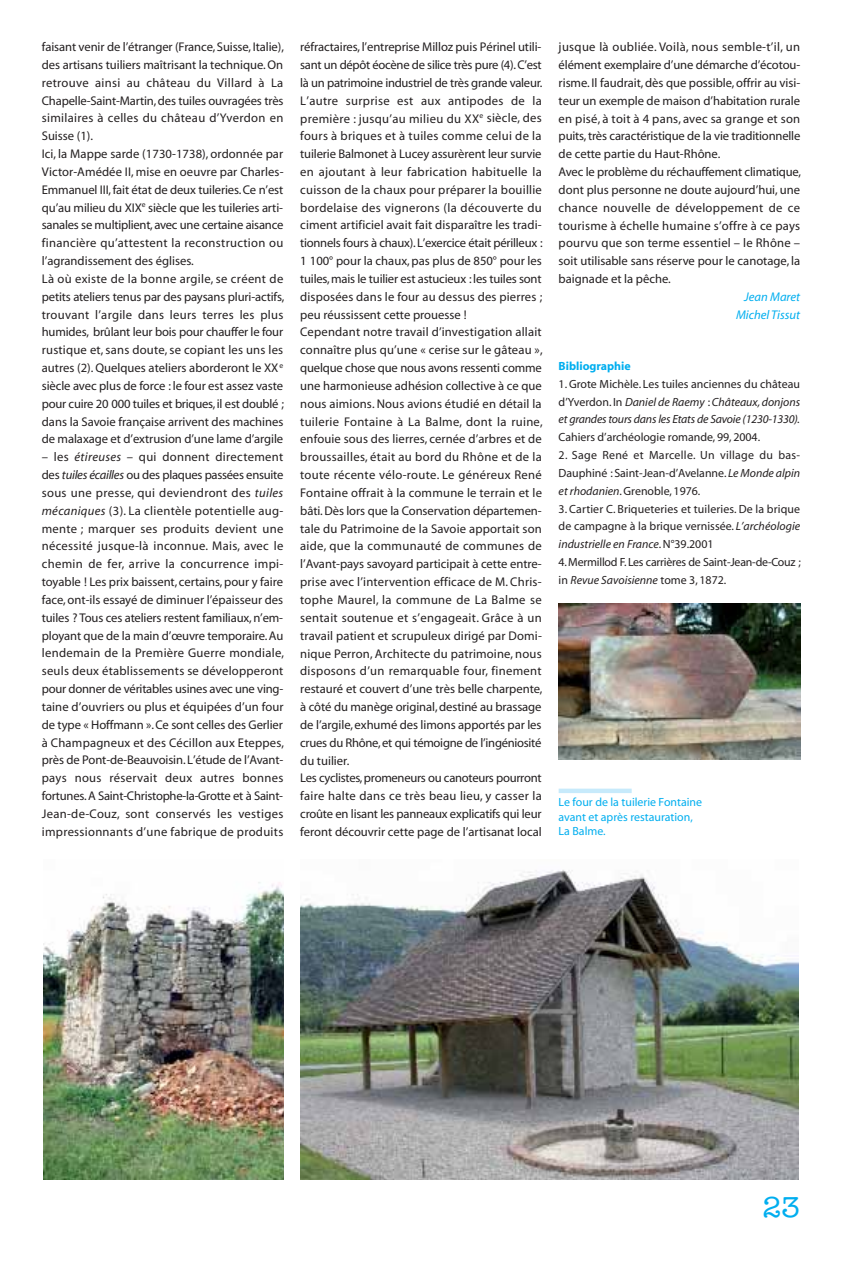
<style>
.page{position:relative;width:842px;height:1261px;background:#fff}
.page>*{position:absolute;margin:0;border:0;box-sizing:border-box;transform-origin:0 0}
.t1{font:29.7px "American Typewriter";color:#00aeef}
.t2{font:12.6px/17.9px "Myriad";color:#231f20}
.t3{font:italic 12.6px/17.9px "Myriad";color:#00aeef;text-align:right}
.t4{font:11.85px/17.9px "Myriad";color:#231f20;text-align:justify}
.t5{font:italic 11.85px/17.9px "Myriad";letter-spacing:-.015em;color:#231f20;text-align:justify}
.t6{font:11.85px/14.9px "Myriad";color:#00aeef}
.t7{font:700 11.85px "Myriad";color:#00aeef}
.s1{font-style:italic}
.s2{font-style:normal}
</style>
<div class="page">
<img style="left:43px;top:882px;width:240px;height:297px">
<img style="left:300px;top:870px;width:498px;height:309px">
<img style="left:558px;top:603px;width:241px;height:156px">
<svg style="left:558px;top:788px;width:73px;height:4px"></svg>
<p class="t2" style="left:42px;top:39px;width:244px">faisant venir de l’étranger (France, Suisse, Italie), des artisans tuiliers maîtrisant la technique. On retrouve ainsi au château du Villard à La Chapelle-Saint-Martin, des tuiles ouvragées très similaires à celles du château d’Yverdon en Suisse (1).<br>Ici, la Mappe sarde (1730-1738), ordonnée par Victor-Amédée II, mise en oeuvre par Charles-Emmanuel III, fait état de deux tuileries. Ce n’est qu’au milieu du XIX<sup>e</sup> siècle que les tuileries arti&shy;sanales se multiplient, avec une certaine aisance financière qu’attestent la reconstruction ou l’agrandissement des églises.<br>Là où existe de la bonne argile, se créent de petits ateliers tenus par des paysans pluri-actifs, trouvant l’argile dans leurs terres les plus humides, brûlant leur bois pour chauffer le four rustique et, sans doute, se copiant les uns les autres (2). Quelques ateliers aborderont le XX<sup>e </sup>siècle avec plus de force : le four est assez vaste pour cuire 20 000 tuiles et briques, il est doublé ; dans la Savoie française arrivent des machines de malaxage et d’extrusion d’une lame d’argile</p>
<p class="t2" style="left:42px;top:449px;width:244px;text-align:justify">– les <span class="s1">étireuses</span> – qui donnent directement des <span class="s1">tuiles écailles</span> ou des plaques passées ensuite sous une presse, qui deviendront des <span class="s1">tuiles mécaniques</span> (3). La clientèle potentielle aug&shy;mente ; marquer ses produits devient une nécessité jusque-là inconnue. Mais, avec le chemin de fer, arrive la concurrence impi&shy;toyable ! Les prix baissent, certains, pour y faire face, ont-ils essayé de diminuer l’épaisseur des tuiles ? Tous ces ateliers restent familiaux, n’em&shy;ployant que de la main d’œuvre temporaire. Au lendemain de la Première Guerre mondiale, seuls deux établissements se développeront pour donner de véritables usines avec une ving&shy;taine d’ouvriers ou plus et équipées d’un four de type « Hoffmann ». Ce sont celles des Gerlier à Champagneux et des Cécillon aux Eteppes, près de Pont-de-Beauvoisin. L’étude de l’Avant&shy;pays nous réservait deux autres bonnes fortunes. A Saint-Christophe-la-Grotte et à Saint-Jean-de-Couz, sont conservés les vestiges impressionnants d’une fabrique de produits</p>
<p class="t2" style="left:300px;top:39px;width:244px">réfractaires, l’entreprise Milloz puis Périnel utili&shy;sant un dépôt éocène de silice très pure (4). C’est là un patrimoine industriel de très grande valeur.<br>L’autre surprise est aux antipodes de la première : jusqu’au milieu du XX<sup>e</sup> siècle, des fours à briques et à tuiles comme celui de la tuilerie Balmonet à Lucey assurèrent leur survie en ajoutant à leur fabrication habituelle la cuisson de la chaux pour préparer la bouillie bordelaise des vignerons (la découverte du ciment artificiel avait fait disparaître les tradi&shy;tionnels fours à chaux). L’exercice était périlleux :<br>1 100° pour la chaux, pas plus de 850° pour les tuiles, mais le tuilier est astucieux : les tuiles sont disposées dans le four au dessus des pierres ; peu réussissent cette prouesse !<br>Cependant notre travail d’investigation allait connaître plus qu’une « cerise sur le gâteau », quelque chose que nous avons ressenti comme une harmonieuse adhésion collective à ce que nous aimions. Nous avions étudié en détail la tuilerie Fontaine à La Balme, dont la ruine, enfouie sous des lierres, cernée d’arbres et de broussailles, était au bord du Rhône et de la toute récente vélo-route. Le généreux René Fontaine offrait à la commune le terrain et le bâti. Dès lors que la Conservation départemen&shy;tale du Patrimoine de la Savoie apportait son aide, que la communauté de communes de l’Avant-pays savoyard participait à cette entre&shy;prise avec l’intervention efficace de M. Chris&shy;tophe Maurel, la commune de La Balme se sentait soutenue et s’engageait. Grâce à un travail patient et scrupuleux dirigé par Domi&shy;nique Perron, Architecte du patrimoine, nous disposons d’un remarquable four, finement restauré et couvert d’une très belle charpente, à côté du manège original, destiné au brassage de l’argile, exhumé des limons apportés par les crues du Rhône, et qui témoigne de l’ingéniosité du tuilier.<br>Les cyclistes, promeneurs ou canoteurs pourront faire halte dans ce très beau lieu, y casser la croûte en lisant les panneaux explicatifs qui leur feront découvrir cette page de l’artisanat local</p>
<p class="t2" style="left:558px;top:39px;width:244px">jusque là oubliée. Voilà, nous semble-t’il, un élément exemplaire d’une démarche d’écotou&shy;risme. Il faudrait, dès que possible, offrir au visi&shy;teur un exemple de maison d’habitation rurale en pisé, à toit à 4 pans, avec sa grange et son puits, très caractéristique de la vie traditionnelle de cette partie du Haut-Rhône.<br>Avec le problème du réchauffement climatique, dont plus personne ne doute aujourd’hui, une chance nouvelle de développement de ce tourisme à échelle humaine s’offre à ce pays pourvu que son terme essentiel – le Rhône – soit utilisable sans réserve pour le canotage, la baignade et la pêche.</p>
<p class="t3" style="left:735px;top:289px;width:66px">Jean Maret<br>Michel Tissut</p>
<p class="t7" style="left:558px;top:361px;width:74px">Bibliographie</p>
<p class="t5" style="left:558px;top:375px;width:243px"><span class="s2">1. Grote Michèle. Les tuiles anciennes du château d’Yverdon. In</span> Daniel de Raemy <span class="s2">:</span> Châteaux, donjons et grandes tours dans les Etats de Savoie (1230-1330).</p>
<p class="t4" style="left:558px;top:429px;width:203px">Cahiers d’archéologie romande, 99, 2004.</p>
<p class="t4" style="left:558px;top:447px;width:243px">2. Sage René et Marcelle. Un village du bas-Dauphiné : Saint-Jean-d’Avelanne. <span class="s1">Le Monde alpin et rhodanien</span>. Grenoble, 1976.</p>
<p class="t4" style="left:558px;top:500px;width:243px">3. Cartier C. Briqueteries et tuileries. De la brique de campagne à la brique vernissée. <span class="s1">L’archéologie industrielle en France</span>. N°39.2001</p>
<p class="t4" style="left:558px;top:554px;width:244px">4. Mermillod F. Les carrières de Saint-Jean-de-Couz ; in <span class="s1">Revue Savoisienne</span> tome 3, 1872.</p>
<p class="t6" style="left:558px;top:795px;width:145px">Le four de la tuilerie Fontaine avant et après restauration,<br>La Balme.</p>
<h1 class="t1" style="left:762px;top:1196px;width:39px">23</h1>
</div>
